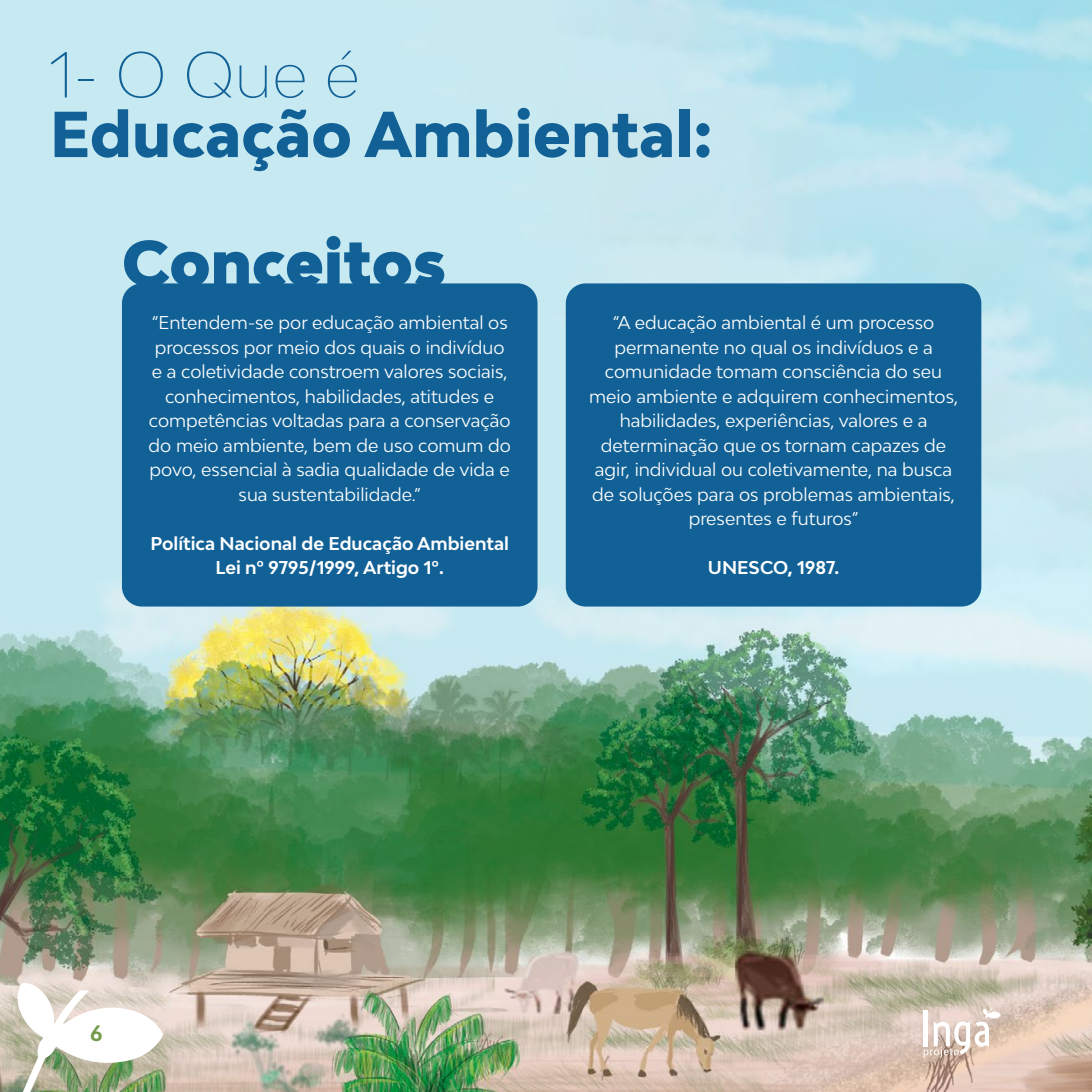
<style>
.page{position:relative;width:1092px;height:1092px;background:#fff}
.page>*{position:absolute;margin:0;border:0;box-sizing:border-box;transform-origin:0 0}
.t1{font:800 61.25px "Bw Modelica";color:#126196}
.t2{font:900 61.25px "Bw Modelica";color:#126196}
.t3{font:100 61.25px "Bw Modelica";color:#126196}
.t4{font:700 21px "Bw Modelica";color:#749b4b}
.t5{font:17.5px/24.5px "Bw Modelica";color:#fff;text-align:center}
.t6{font:700 17.5px/24.5px "Bw Modelica";color:#fff;text-align:center}
</style>
<div class="page">
<img style="left:0;top:0;width:1091px;height:1091px">
<div style="left:122px;top:283px;width:415px;height:323px;background:#126196;border-radius:20px"></div>
<div style="left:565px;top:283px;width:416px;height:323px;background:#126196;border-radius:20px"></div>
<svg style="left:17px;top:982px;width:153px;height:109px"></svg>
<svg style="left:923px;top:1008px;width:84px;height:66px"></svg>
<h1 class="t3" style="left:50px;top:35px;width:312px">1- O Que é</h1>
<h1 class="t1" style="left:50px;top:95px;width:664px">Educação Ambiental:</h1>
<h1 class="t2" style="left:122px;top:223px;width:326px">Conceitos</h1>
<p class="t5" style="left:149px;top:310px;width:364px">“Entendem-se por educação ambiental os processos por meio dos quais o indivíduo e a coletividade constroem valores sociais, conhecimentos, habilidades, atitudes e competências voltadas para a conservação do meio ambiente, bem de uso comum do povo, essencial à sadia qualidade de vida e sua sustentabilidade.”</p>
<p class="t6" style="left:150px;top:530px;width:360px">Política Nacional de Educação Ambiental<br>Lei nº 9795/1999, Artigo 1º.</p>
<p class="t5" style="left:589px;top:310px;width:370px">“A educação ambiental é um processo permanente no qual os indivíduos e a comunidade tomam consciência do seu meio ambiente e adquirem conhecimentos, habilidades, experiências, valores e a determinação que os tornam capazes de agir, individual ou coletivamente, na busca de soluções para os problemas ambientais, presentes e futuros”</p>
<p class="t6" style="left:708px;top:555px;width:133px">UNESCO, 1987.</p>
<p class="t4" style="left:90px;top:1019px;width:14px">6</p>
</div>
